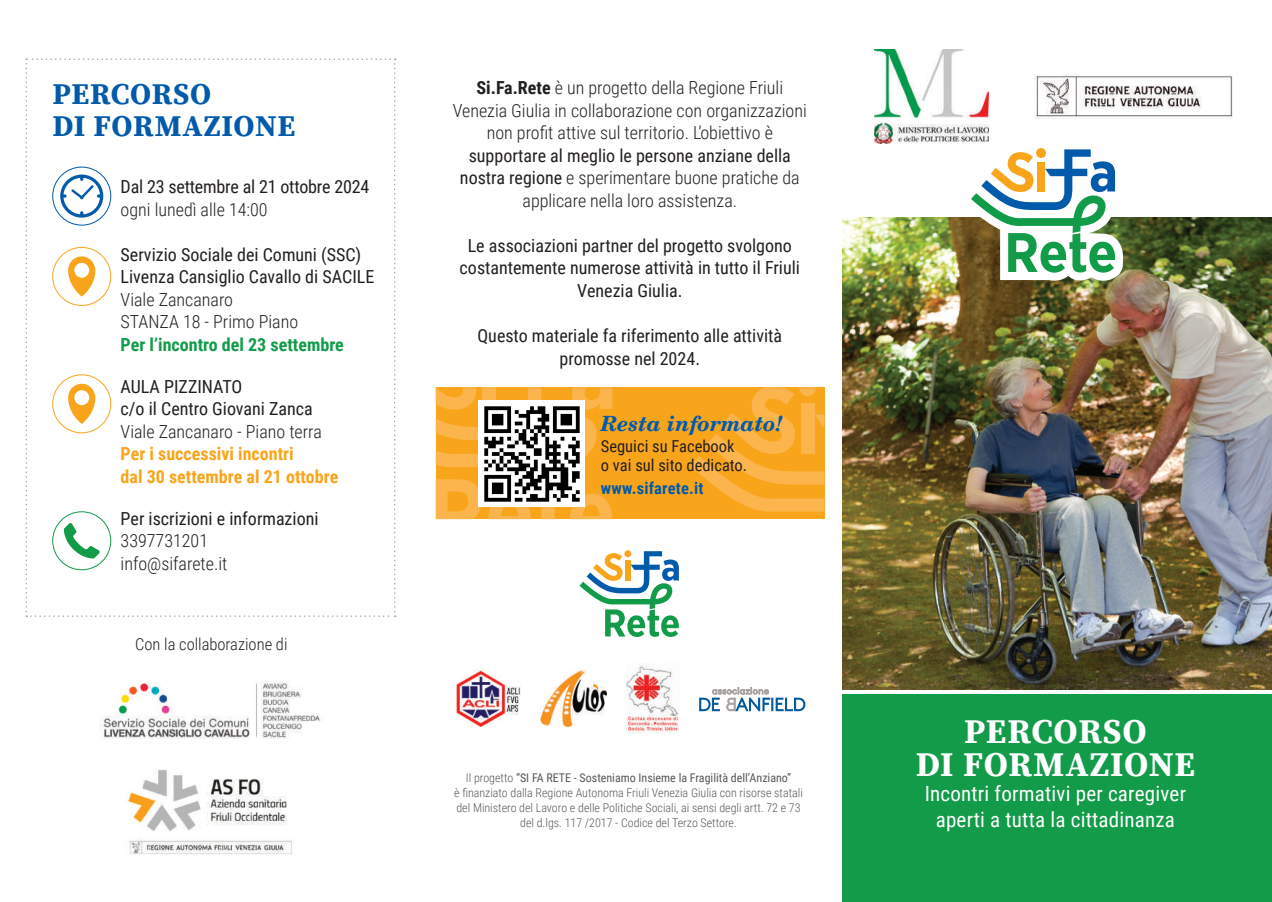
<style>
.page{position:relative;width:1272px;height:902px;background:#fff}
.page>*{position:absolute;margin:0;border:0;box-sizing:border-box;transform-origin:0 0}
.t1{font:700 34.5px/33px "Source Serif Pro";letter-spacing:.02em;color:#fff;text-align:center}
.t2{font:700 30px/32.8px "Source Serif Pro";letter-spacing:.02em;color:#015aaa}
.t3{font:21px/25.5px "Roboto Condensed";letter-spacing:.01em;color:#fff;text-align:center}
.t4{font:italic 700 21px "New Century Schlbk";color:#015aaa}
.t5{font:300 18px/22.5px "Roboto Condensed";color:#231f20;text-align:center}
.t6{font:18px/22.5px "Roboto Condensed";color:#231f20;text-align:center}
.t7{font:700 18px/22.5px "Roboto Condensed";color:#f9a51b}
.t8{font:700 18px "Roboto Condensed";color:#129b49}
.t9{font:16.5px/19.5px "Roboto Condensed";color:#231f20}
.t10{font:300 16.5px "Roboto Condensed";color:#231f20}
.t11{font:700 16.5px "Roboto Condensed";letter-spacing:.01em;color:#015aaa}
.t12{font:300 12px/15px "Roboto Condensed";color:#57585a;text-align:center}
.s1{font-weight:700}
.s2{font-weight:400}
</style>
<div class="page">
<img style="left:842px;top:217px;width:429px;height:472px">
<img style="left:874px;top:49px;width:114px;height:95px">
<img style="left:1034px;top:74px;width:198px;height:45px">
<div style="left:842px;top:694px;width:429px;height:207px;background:#129b49"></div>
<img style="left:455px;top:669px;width:65px;height:58px">
<img style="left:626px;top:663px;width:53px;height:71px">
<img style="left:540px;top:669px;width:66px;height:59px">
<svg style="left:699px;top:687px;width:106px;height:23px"></svg>
<div style="left:435px;top:387px;width:389px;height:132px;background:#f9a51b"></div>
<svg style="left:690px;top:387px;width:134px;height:124px"></svg>
<svg style="left:435px;top:387px;width:177px;height:132px"></svg>
<img style="left:478px;top:400px;width:107px;height:106px">
<svg style="left:26px;top:58px;width:369px;height:559px"></svg>
<div style="left:52px;top:511px;width:59px;height:59px;border:1px solid #129b49;border-radius:50%"></div>
<svg style="left:959px;top:140px;width:164px;height:141px"></svg>
<svg style="left:579px;top:551px;width:100px;height:86px"></svg>
<img style="left:126px;top:769px;width:167px;height:86px">
<img style="left:101px;top:681px;width:220px;height:58px">
<h2 class="t2" style="left:52px;top:77px;width:244px">PERCORSO<br>DI FORMAZIONE</h2>
<p class="t6" style="left:121px;top:175px;width:250px">Dal 23 settembre al 21 ottobre 2024</p>
<p class="t5" style="left:121px;top:197px;width:148px">ogni lunedì alle 14:00</p>
<p class="t6" style="left:121px;top:242px;width:255px;text-align:left">Servizio Sociale dei Comuni (SSC)<br>Livenza Cansiglio Cavallo di SACILE</p>
<p class="t5" style="left:121px;top:287px;width:179px;text-align:left">Viale Zancanaro<br>STANZA 18 - Primo Piano</p>
<p class="t8" style="left:121px;top:331px;width:225px">Per l’incontro del 23 settembre</p>
<p class="t6" style="left:121px;top:374px;width:194px;text-align:left">AULA PIZZINATO<br>c/o il Centro Giovani Zanca</p>
<p class="t5" style="left:121px;top:419px;width:203px">Viale Zancanaro - Piano terra</p>
<p class="t7" style="left:121px;top:442px;width:219px">Per i successivi incontri<br>dal 30 settembre al 21 ottobre</p>
<p class="t6" style="left:121px;top:506px;width:199px">Per iscrizioni e informazioni</p>
<p class="t5" style="left:121px;top:529px;width:108px;text-align:left">3397731201 info@sifarete.it</p>
<p class="t10" style="left:135px;top:632px;width:154px">Con la collaborazione di</p>
<p class="t5" style="left:453px;top:76px;width:355px"><span class="s1">Si.Fa.Rete</span> è un progetto della Regione Friuli<br>Venezia Giulia in collaborazione con organizzazioni non profit attive sul territorio. L’obiettivo è</p>
<p class="t5" style="left:460px;top:143px;width:341px"><span class="s2">supportare al meglio le persone anziane della nostra regione</span> e sperimentare buone pratiche da applicare nella loro assistenza.</p>
<p class="t6" style="left:459px;top:233px;width:342px">Le associazioni partner del progetto svolgono costantemente numerose attività in tutto il Friuli<br>Venezia Giulia.</p>
<p class="t6" style="left:477px;top:323px;width:306px">Questo materiale fa riferimento alle attività promosse nel 2024.</p>
<p class="t4" style="left:601px;top:410px;width:183px">Resta informato!</p>
<p class="t9" style="left:601px;top:435px;width:148px">Seguici su Facebook<br>o vai sul sito dedicato.</p>
<p class="t11" style="left:601px;top:476px;width:104px">www.sifarete.it</p>
<p class="t12" style="left:454px;top:769px;width:350px">Il progetto <span class="s2">“SI FA RETE - Sosteniamo Insieme la Fragilità dell’Anziano”<br></span>è finanziato dalla Regione Autonoma Friuli Venezia Giulia con risorse statali del Ministero del Lavoro e delle Politiche Sociali, ai sensi degli artt. 72 e 73 del d.lgs. 117 /2017 - Codice del Terzo Settore.</p>
<h1 class="t1" style="left:915px;top:714px;width:281px">PERCORSO<br>DI FORMAZIONE</h1>
<p class="t3" style="left:924px;top:780px;width:263px">Incontri formativi per caregiver aperti a tutta la cittadinanza</p>
</div>
